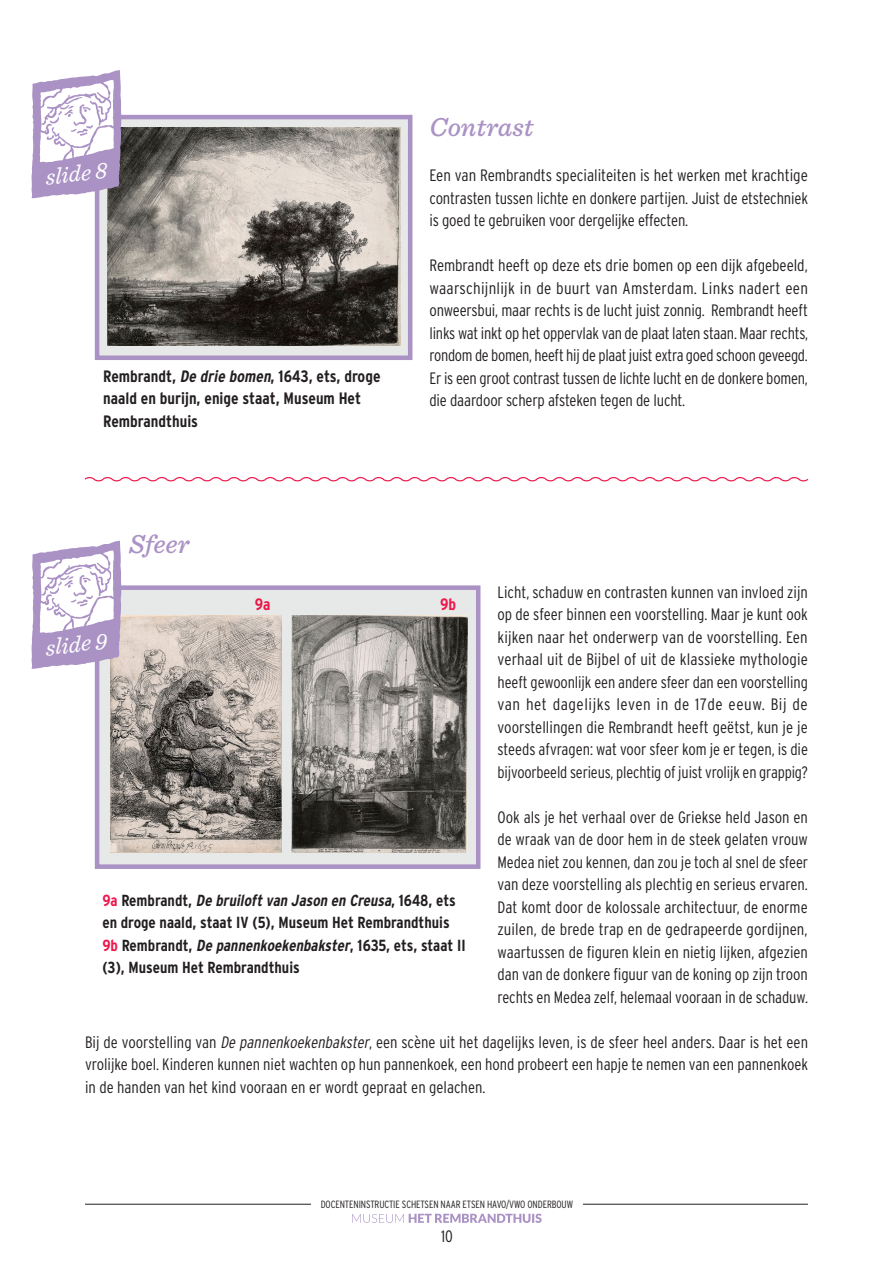
<style>
.page{position:relative;width:893px;height:1263px;background:#fff}
.page>*{position:absolute;margin:0;border:0;box-sizing:border-box;transform-origin:0 0}
.platte_tekst{font:italic 500 27px "Sentinel";color:#ab92c5}
.platte_tekst-2{font:italic 23.4px "Sentinel";color:#fff}
.platte_tekst-3{font:300 condensed 16.5px/22.5px "Interstate";letter-spacing:-.01em;color:#231f20;text-align:justify}
.platte_tekst-4{font:700 condensed 16.5px/22.5px "Interstate";color:#231f20}
.platte_tekst-5{font:700 condensed 16.5px "Interstate";color:#ed174b}
.platte_tekst-6{font:700 condensed 16.05px/22.5px "Interstate";color:#231f20}
.t1{font:300 condensed 10.5px "Interstate";letter-spacing:-.01em;color:#231f20}
.s1{font-style:italic}
.s2{color:#ed174b}
</style>
<div class="page">
<hr style="left:85px;top:1204px;width:723px;height:1px;background:#231f20">
<div style="left:311px;top:1199px;width:272px;height:54px;background:#fff"></div>
<svg style="left:352px;top:1213px;width:190px;height:10px"></svg>
<svg style="left:84px;top:477px;width:725px;height:5px"></svg>
<div style="left:95px;top:115px;width:317px;height:245px;background:#e7e8e8;border:5px solid #ab92c5"></div>
<div style="left:95px;top:585px;width:385px;height:284px;background:#e7e8e8;border:5px solid #ab92c5"></div>
<img style="left:108px;top:128px;width:292px;height:218px">
<svg style="left:31px;top:70px;width:91px;height:128px"></svg>
<img style="left:292px;top:616px;width:175px;height:237px">
<img style="left:110px;top:616px;width:172px;height:237px">
<svg style="left:31px;top:541px;width:91px;height:128px"></svg>
<p class="platte_tekst-2" style="left:43px;top:160px;width:63px;rotate:-7deg">slide 8</p>
<p class="platte_tekst-4" style="left:103px;top:365px;width:279px">Rembrandt, <span class="s1">De drie bomen</span>, 1643, ets, droge naald en burijn, enige staat, Museum Het<br>Rembrandthuis</p>
<p class="platte_tekst" style="left:129px;top:523px;width:62px">Sfeer</p>
<p class="platte_tekst" style="left:429px;top:107px;width:106px">Contrast</p>
<p class="platte_tekst-3" style="left:429px;top:164px;width:380px">Een van Rembrandts specialiteiten is het werken met krachtige contrasten tussen lichte en donkere partijen. Juist de etstechniek is goed te gebruiken voor dergelijke effecten.</p>
<p class="platte_tekst-3" style="left:429px;top:254px;width:380px">Rembrandt heeft op deze ets drie bomen op een dijk afgebeeld, waarschijnlijk in de buurt van Amsterdam. Links nadert een onweersbui, maar rechts is de lucht juist zonnig. Rembrandt heeft links wat inkt op het oppervlak van de plaat laten staan. Maar rechts, rondom de bomen, heeft hij de plaat juist extra goed schoon geveegd.<br>Er is een groot contrast tussen de lichte lucht en de donkere bomen, die daardoor scherp afsteken tegen de lucht.</p>
<p class="platte_tekst-3" style="left:497px;top:580px;width:312px">Licht, schaduw en contrasten kunnen van invloed zijn op de sfeer binnen een voorstelling. Maar je kunt ook kijken naar het onderwerp van de voorstelling. Een verhaal uit de Bijbel of uit de klassieke mythologie heeft gewoonlijk een andere sfeer dan een voorstelling van het dagelijks leven in de 17de eeuw. Bij de voorstellingen die Rembrandt heeft geëtst, kun je je steeds afvragen: wat voor sfeer kom je er tegen, is die bijvoorbeeld serieus, plechtig of juist vrolijk en grappig?</p>
<p class="platte_tekst-3" style="left:497px;top:805px;width:312px">Ook als je het verhaal over de Griekse held Jason en de wraak van de door hem in de steek gelaten vrouw Medea niet zou kennen, dan zou je toch al snel de sfeer van deze voorstelling als plechtig en serieus ervaren.<br>Dat komt door de kolossale architectuur, de enorme zuilen, de brede trap en de gedrapeerde gordijnen, waartussen de figuren klein en nietig lijken, afgezien dan van de donkere figuur van de koning op zijn troon rechts en Medea zelf, helemaal vooraan in de schaduw.</p>
<p class="platte_tekst-3" style="left:85px;top:1030px;width:725px">Bij de voorstelling van <span class="s1">De pannenkoekenbakster</span>, een scène uit het dagelijks leven, is de sfeer heel anders. Daar is het een vrolijke boel. Kinderen kunnen niet wachten op hun pannenkoek, een hond probeert een hapje te nemen van een pannenkoek in de handen van het kind vooraan en er wordt gepraat en gelachen.</p>
<p class="platte_tekst-5" style="left:255px;top:595px;width:17px">9a</p>
<p class="platte_tekst-5" style="left:440px;top:595px;width:18px">9b</p>
<p class="platte_tekst-2" style="left:43px;top:630px;width:63px;rotate:-7deg">slide 9</p>
<p class="platte_tekst-6" style="left:102px;top:889px;width:355px"><span class="s2">9 a</span> R e m b ra n d t , <span class="s1">De bruiloft van Jason en Creusa</span>, 1 6 4 8 , e t s en droge naald, staat IV (5), Museum Het Rembrandthuis</p>
<p class="platte_tekst-6" style="left:102px;top:934px;width:365px"><span class="s2">9b</span> Rembrandt, <span class="s1">De pannenkoekenbakster</span>, 1635, ets, staat II (3), Museum Het Rembrandthuis</p>
<p class="t1" style="left:321px;top:1198px;width:254px">DOCENTENINSTRUCTIE SCHETSEN NAAR ETSEN HAVO/VWO ONDERBOUW</p>
<p class="platte_tekst-3" style="left:441px;top:1225px;width:13px">10</p>
</div>
